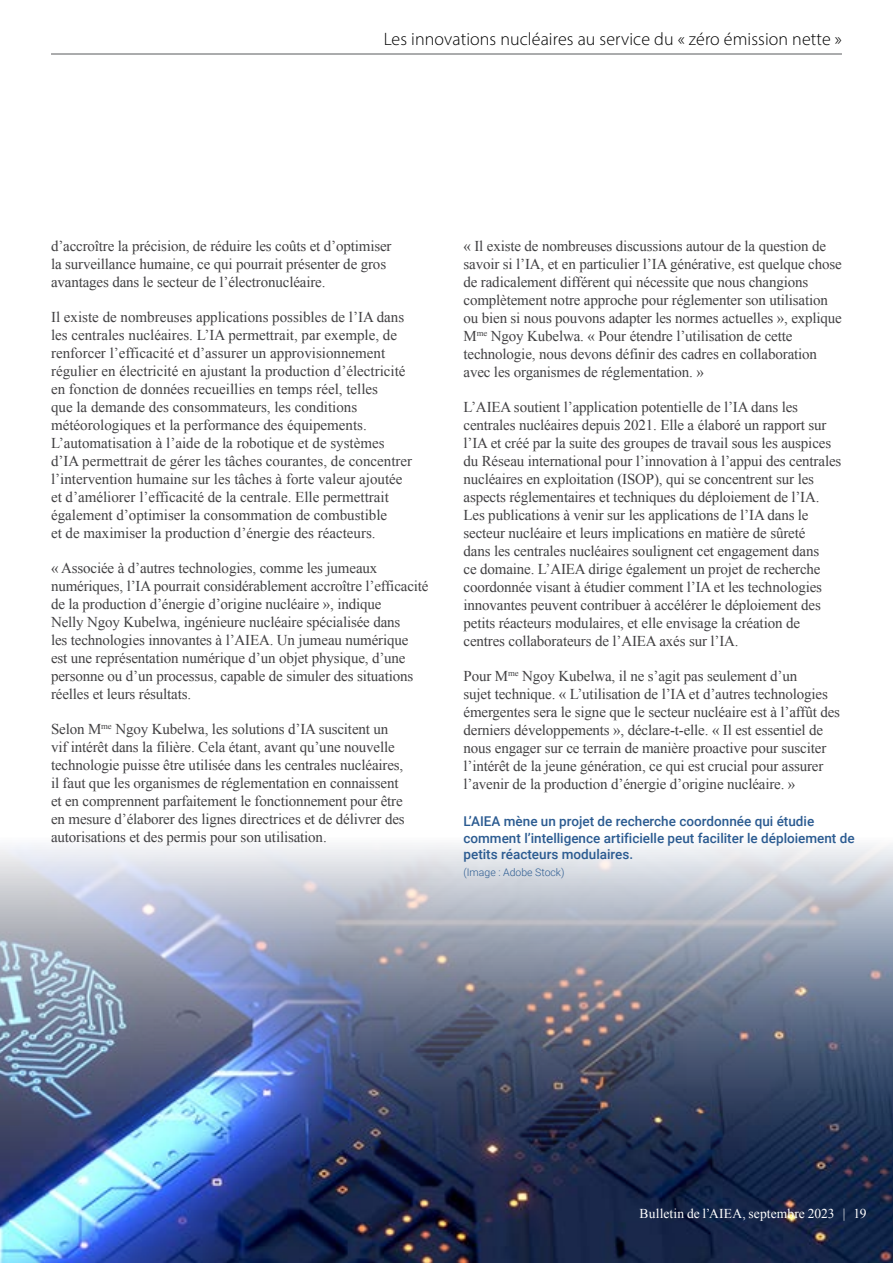
<style>
.page{position:relative;width:893px;height:1263px;background:#fff}
.page>*{position:absolute;margin:0;border:0;box-sizing:border-box;transform-origin:0 0}
.t1{font:300 18px "Myriad Pro";letter-spacing:.005em;color:#000}
.t2{font:15px/18px "Times New Roman";letter-spacing:-.01em;color:#414042}
.t3{font:500 13.5px/16.2px "Roboto";color:#2b5b91}
.t4{font:13.5px "Times New Roman";letter-spacing:.01em;color:#fff}
.t5{font:300 10.5px "Roboto";color:#2b5b91}
</style>
<div class="page">
<img style="left:0;top:845px;width:893px;height:418px">
<hr style="left:51px;top:54px;width:791px;height:1px;background:#58595b">
<p class="t1" style="left:384px;top:28px;width:460px">Les innovations nucléaires au service du « zéro émission nette »</p>
<p class="t2" style="left:51px;top:236px;width:342px">d’accroître la précision, de réduire les coûts et d’optimiser la surveillance humaine, ce qui pourrait présenter de gros avantages dans le secteur de l’électronucléaire.</p>
<p class="t2" style="left:51px;top:307px;width:363px">Il existe de nombreuses applications possibles de l’IA dans les centrales nucléaires. L’IA permettrait, par exemple, de renforcer l’efficacité et d’assurer un approvisionnement régulier en électricité en ajustant la production d’électricité en fonction de données recueillies en temps réel, telles<br>que la demande des consommateurs, les conditions météorologiques et la performance des équipements.<br>L’automatisation à l’aide de la robotique et de systèmes d’IA permettrait de gérer les tâches courantes, de concentrer l’intervention humaine sur les tâches à forte valeur ajoutée et d’améliorer l’efficacité de la centrale. Elle permettrait également d’optimiser la consommation de combustible<br>et de maximiser la production d’énergie des réacteurs.</p>
<p class="t2" style="left:51px;top:558px;width:379px">« Associée à d’autres technologies, comme les jumeaux numériques, l’IA pourrait considérablement accroître l’efficacité de la production d’énergie d’origine nucléaire », indique<br>Nelly Ngoy Kubelwa, ingénieure nucléaire spécialisée dans<br>les technologies innovantes à l’AIEA. Un jumeau numérique<br>est une représentation numérique d’un objet physique, d’une personne ou d’un processus, capable de simuler des situations réelles et leurs résultats.</p>
<p class="t2" style="left:51px;top:719px;width:355px">Selon M<sup>me</sup> Ngoy Kubelwa, les solutions d’IA suscitent un vif intérêt dans la filière. Cela étant, avant qu’une nouvelle technologie puisse être utilisée dans les centrales nucléaires, il faut que les organismes de réglementation en connaissent et en comprennent parfaitement le fonctionnement pour être en mesure d’élaborer des lignes directrices et de délivrer des autorisations et des permis pour son utilisation.</p>
<p class="t2" style="left:463px;top:236px;width:380px">« Il existe de nombreuses discussions autour de la question de savoir si l’IA, et en particulier l’IA générative, est quelque chose de radicalement différent qui nécessite que nous changions complètement notre approche pour réglementer son utilisation ou bien si nous pouvons adapter les normes actuelles », explique M<sup>me</sup> Ngoy Kubelwa. « Pour étendre l’utilisation de cette technologie, nous devons définir des cadres en collaboration avec les organismes de réglementation. »</p>
<p class="t2" style="left:463px;top:397px;width:379px">L’AIEA soutient l’application potentielle de l’IA dans les centrales nucléaires depuis 2021. Elle a élaboré un rapport sur l’IA et créé par la suite des groupes de travail sous les auspices du Réseau international pour l’innovation à l’appui des centrales nucléaires en exploitation (ISOP), qui se concentrent sur les aspects réglementaires et techniques du déploiement de l’IA.<br>Les publications à venir sur les applications de l’IA dans le secteur nucléaire et leurs implications en matière de sûreté<br>dans les centrales nucléaires soulignent cet engagement dans<br>ce domaine. L’AIEA dirige également un projet de recherche coordonnée visant à étudier comment l’IA et les technologies innovantes peuvent contribuer à accélérer le déploiement des petits réacteurs modulaires, et elle envisage la création de centres collaborateurs de l’AIEA axés sur l’IA.</p>
<p class="t2" style="left:463px;top:666px;width:378px">Pour M<sup>me</sup> Ngoy Kubelwa, il ne s’agit pas seulement d’un<br>sujet technique. « L’utilisation de l’IA et d’autres technologies émergentes sera le signe que le secteur nucléaire est à l’affût des derniers développements », déclare-t-elle. « Il est essentiel de nous engager sur ce terrain de manière proactive pour susciter l’intérêt de la jeune génération, ce qui est crucial pour assurer l’avenir de la production d’énergie d’origine nucléaire. »</p>
<p class="t3" style="left:463px;top:813px;width:393px">L’AIEA mène un projet de recherche coordonnée qui étudie comment l’intelligence artificielle peut faciliter le déploiement de petits réacteurs modulaires.</p>
<p class="t5" style="left:463px;top:864px;width:103px">(Image : Adobe Stock)</p>
<p class="t4" style="left:640px;top:1205px;width:228px">Bulletin de l’AIEA, septembre 2023 | 19</p>
</div>
